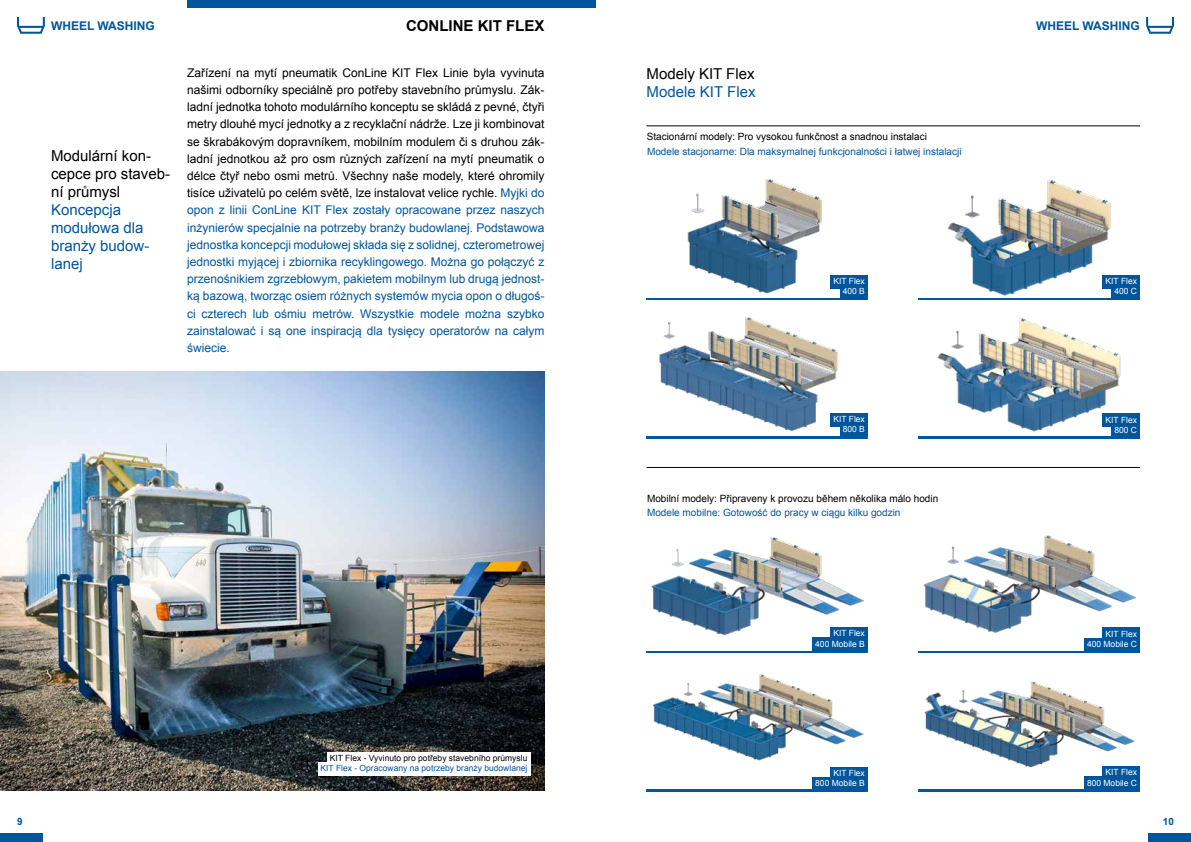
<style>
.page{position:relative;width:1191px;height:842px;background:#fff}
.page>*{position:absolute;margin:0;border:0;box-sizing:border-box;transform-origin:0 0}
.t1{font:15px/18px "Arial";color:#000}
.t2{font:15px/18px "Arial";color:#00569d}
.t3{font:700 15px "Arial";color:#000}
.t4{font:12px/17.2px "Arial";color:#00569d;text-align:justify}
.t5{font:700 12px "Arial";color:#00569d}
.t6{font:10px "Arial";color:#00569d}
.t7{font:10px "Arial";color:#000}
.t8{font:700 10px "Arial";color:#00569d}
.t9{font:8.5px/10.2px "Arial";color:#fff;text-align:right}
.t10{font:8.5px "Arial";color:#000}
.t11{font:8.5px "Arial";color:#00569d}
.s1{color:#000}
</style>
<div class="page">
<img style="left:0;top:372px;width:544px;height:419px">
<svg style="left:918px;top:789px;width:222px;height:2px"></svg>
<img style="left:924px;top:681px;width:211px;height:87px">
<div style="left:918px;top:320px;width:222px;height:119px;background:#00569d"></div>
<div style="left:918px;top:317px;width:222px;height:119px;background:#fff"></div>
<img style="left:937px;top:318px;width:187px;height:114px">
<svg style="left:918px;top:651px;width:222px;height:2px"></svg>
<img style="left:923px;top:535px;width:212px;height:98px">
<svg style="left:918px;top:298px;width:222px;height:2px"></svg>
<img style="left:947px;top:180px;width:164px;height:116px">
<img style="left:653px;top:674px;width:210px;height:87px">
<div style="left:646px;top:320px;width:221px;height:119px;background:#00569d"></div>
<div style="left:646px;top:317px;width:221px;height:119px;background:#fff"></div>
<img style="left:659px;top:317px;width:179px;height:115px">
<svg style="left:646px;top:651px;width:221px;height:2px"></svg>
<img style="left:651px;top:537px;width:212px;height:101px">
<svg style="left:646px;top:298px;width:221px;height:2px"></svg>
<img style="left:687px;top:179px;width:134px;height:115px">
<hr style="left:646px;top:126px;width:494px;height:1px;background:#000">
<hr style="left:646px;top:467px;width:494px;height:1px;background:#000">
<div style="left:327px;top:752px;width:203px;height:13px;background:#fff"></div>
<div style="left:318px;top:762px;width:212px;height:14px;background:#fff"></div>
<div style="left:830px;top:275px;width:37px;height:14px;background:#00569d"></div>
<div style="left:840px;top:285px;width:27px;height:14px;background:#00569d"></div>
<div style="left:1102px;top:275px;width:38px;height:13px;background:#00569d"></div>
<div style="left:1111px;top:285px;width:29px;height:14px;background:#00569d"></div>
<div style="left:830px;top:413px;width:37px;height:14px;background:#00569d"></div>
<div style="left:840px;top:423px;width:27px;height:14px;background:#00569d"></div>
<div style="left:1102px;top:414px;width:38px;height:13px;background:#00569d"></div>
<div style="left:1111px;top:424px;width:29px;height:13px;background:#00569d"></div>
<div style="left:1102px;top:766px;width:38px;height:14px;background:#00569d"></div>
<div style="left:1084px;top:776px;width:56px;height:14px;background:#00569d"></div>
<div style="left:830px;top:767px;width:37px;height:13px;background:#00569d"></div>
<div style="left:812px;top:777px;width:55px;height:14px;background:#00569d"></div>
<div style="left:1102px;top:627px;width:38px;height:14px;background:#00569d"></div>
<div style="left:1084px;top:638px;width:56px;height:13px;background:#00569d"></div>
<div style="left:830px;top:627px;width:37px;height:14px;background:#00569d"></div>
<div style="left:812px;top:638px;width:55px;height:13px;background:#00569d"></div>
<div style="left:187px;top:0;width:408px;height:8px;background:#00569d"></div>
<div style="left:0;top:833px;width:43px;height:9px;background:#00569d"></div>
<div style="left:1148px;top:833px;width:43px;height:9px;background:#00569d"></div>
<svg style="left:17px;top:17px;width:28px;height:17px"></svg>
<svg style="left:1146px;top:17px;width:28px;height:17px"></svg>
<p class="t5" style="left:51px;top:18px;width:105px">WHEEL WASHING</p>
<p class="t3" style="left:406px;top:16px;width:140px">CONLINE KIT FLEX</p>
<p class="t5" style="left:1036px;top:18px;width:105px">WHEEL WASHING</p>
<p class="t1" style="left:51px;top:147px;width:121px">Modulární kon&shy;cepce pro staveb&shy;ní průmysl</p>
<p class="t2" style="left:51px;top:201px;width:100px">Koncepcja modułowa dla branży budow&shy;lanej</p>
<p class="t4" style="left:187px;top:64px;width:359px"><span class="s1">Zařízení na mytí pneumatik ConLine KIT Flex Linie byla vyvinuta našimi odborníky speciálně pro potřeby stavebního průmyslu. Zák&shy;ladní jednotka tohoto modulárního konceptu se skládá z pevné, čtyři metry dlouhé mycí jednotky a z recyklační nádrže. Lze ji kombinovat se škrabákovým dopravníkem, mobilním modulem či s druhou zák&shy;ladní jednotkou až pro osm různých zařízení na mytí pneumatik o délce čtyř nebo osmi metrů. Všechny naše modely, které ohromily tisíce uživatelů po celém světě, lze instalovat velice rychle.</span> Myjki do opon z linii ConLine KIT Flex zostały opracowane przez naszych inżynierów specjalnie na potrzeby branży budowlanej. Podstawowa jednostka koncepcji modułowej składa się z solidnej, czterometrowej jednostki myjącej i zbiornika recyklingowego. Można go połączyć z przenośnikiem zgrzebłowym, pakietem mobilnym lub drugą jednost&shy;ką bazową, tworząc osiem różnych systemów mycia opon o długoś&shy;ci czterech lub ośmiu metrów. Wszystkie modele można szybko zainstalować i są one inspiracją dla tysięcy operatorów na całym świecie.</p>
<p class="t10" style="left:330px;top:752px;width:199px">KIT Flex - Vyvinuto pro potřeby stavebního průmyslu</p>
<p class="t11" style="left:320px;top:762px;width:208px">KIT Flex - Opracowany na potrzeby branży budowlanej</p>
<p class="t1" style="left:646px;top:65px;width:110px">Modely KIT Flex</p>
<p class="t2" style="left:646px;top:83px;width:110px">Modele KIT Flex</p>
<p class="t7" style="left:647px;top:130px;width:282px">Stacionární modely: Pro vysokou funkčnost a snadnou instalaci</p>
<p class="t6" style="left:647px;top:145px;width:316px">Modele stacjonarne: Dla maksymalnej funkcjonalności i łatwej instalacji</p>
<p class="t9" style="left:833px;top:276px;width:33px">KIT Flex<br>400 B</p>
<p class="t9" style="left:1105px;top:276px;width:33px">KIT Flex<br>400 C</p>
<p class="t9" style="left:833px;top:414px;width:33px">KIT Flex<br>800 B</p>
<p class="t9" style="left:1105px;top:415px;width:33px">KIT Flex<br>800 C</p>
<p class="t7" style="left:647px;top:492px;width:293px">Mobilní modely: Připraveny k provozu během několika málo hodin</p>
<p class="t6" style="left:647px;top:506px;width:255px">Modele mobilne: Gotowość do pracy w ciągu kilku godzin</p>
<p class="t9" style="left:815px;top:628px;width:51px">KIT Flex<br>400 Mobile B</p>
<p class="t9" style="left:815px;top:768px;width:51px">KIT Flex<br>800 Mobile B</p>
<p class="t9" style="left:1087px;top:628px;width:52px">KIT Flex<br>400 Mobile C</p>
<p class="t9" style="left:1087px;top:767px;width:52px">KIT Flex<br>800 Mobile C</p>
<p class="t8" style="left:17px;top:815px;width:7px">9</p>
<p class="t8" style="left:1162px;top:815px;width:13px">10</p>
</div>
